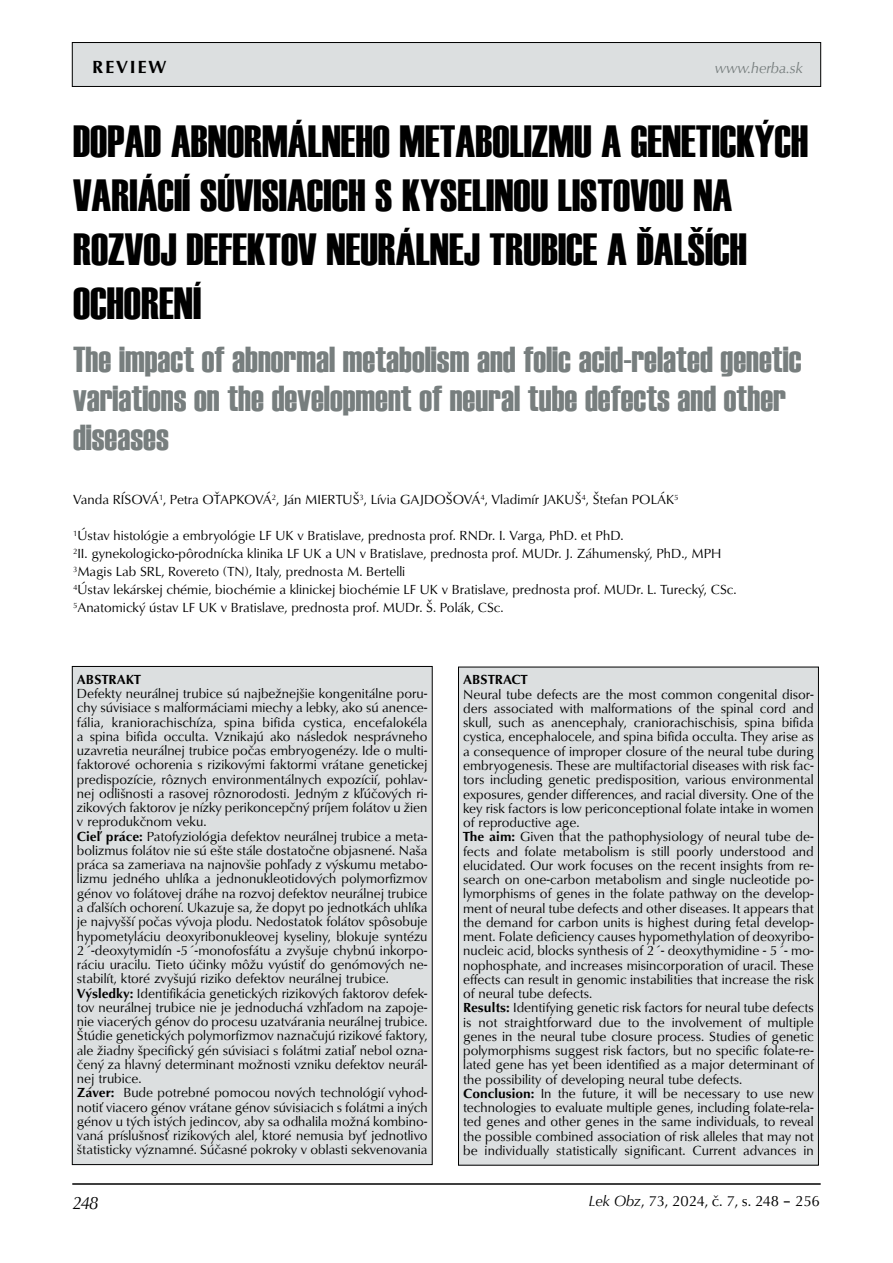
<style>
.page{position:relative;width:893px;height:1263px;background:#fff}
.page>*{position:absolute;margin:0;border:0;box-sizing:border-box;transform-origin:0 0}
.t1{font:45px/54px "Haettenschweiler";color:#000}
.t2{font:36px/39px "Haettenschweiler";color:#777e7e}
.t3{font:700 18px "URW Classico TEE";letter-spacing:.1em;color:#000}
.t4{font:italic 18px "URW Classico TEE";color:#000}
.t5{font:15px "URW Classico TEE";color:#000}
.t6{font:italic 15px "URW Classico TEE";color:#777e7e}
.t7{font:13.5px/14.2px "URW Classico TEE";color:#000}
.t8{font:700 13.5px "URW Classico TEE";color:#000}
.s1{font-weight:700}
.s2{font-style:italic}
</style>
<div class="page">
<div style="left:72px;top:43px;width:749px;height:43px;background:#dcdfe0"></div>
<div style="left:72px;top:42px;width:749px;height:45px;border:1px solid #000"></div>
<hr style="left:72px;top:1183px;width:749px;height:2px;background:#000">
<div style="left:72px;top:666px;width:360px;height:498px;background:#dcdfe0"></div>
<div style="left:458px;top:667px;width:360px;height:498px;background:#dcdfe0"></div>
<h3 class="t3" style="left:92px;top:56px;width:76px">REVIEW</h3>
<p class="t6" style="left:715px;top:59px;width:90px">www.herba.sk</p>
<h1 class="t1" style="left:73px;top:115px;width:737px">DOPAD ABNORMÁLNEHO METABOLIZMU A GENETICKÝCH VARIÁCIÍ SÚVISIACICH S KYSELINOU LISTOVOU NA ROZVOJ DEFEKTOV NEURÁLNEJ TRUBICE A ĎALŠÍCH OCHORENÍ</h1>
<h2 class="t2" style="left:73px;top:340px;width:730px">The impact of abnormal metabolism and folic acid-related genetic variations on the development of neural tube defects and other diseases</h2>
<p class="t7" style="left:73px;top:493px;width:607px">Vanda RÍSOVÁ<sup>1</sup>, Petra OŤAPKOVÁ<sup>2</sup>, Ján MIERTUŠ<sup>3</sup>, Lívia GAJDOŠOVÁ<sup>4</sup>, Vladimír JAKUŠ<sup>4</sup>, Štefan POLÁK<sup>5</sup></p>
<p class="t7" style="left:73px;top:527px;width:665px;line-height:18px"><sup>1</sup>Ústav histológie a embryológie LF UK v Bratislave, prednosta prof. RNDr. I. Varga, PhD. et PhD.<br><sup>2</sup>II. gynekologicko-pôrodnícka klinika LF UK a UN v Bratislave, prednosta prof. MUDr. J. Záhumenský, PhD., MPH <sup>3</sup>Magis Lab SRL, Rovereto (TN), Italy, prednosta M. Bertelli<br><sup>4</sup>Ústav lekárskej chémie, biochémie a klinickej biochémie LF UK v Bratislave, prednosta prof. MUDr. L. Turecký, CSc.<br><sup>5</sup>Anatomický ústav LF UK v Bratislave, prednosta prof. MUDr. Š. Polák, CSc.</p>
<p class="t8" style="left:77px;top:671px;width:66px">Abstrakt</p>
<p class="t7" style="left:77px;top:687px;width:352px">Defekty neurálnej trubice sú najbežnejšie kongenitálne poru&shy;chy súvisiace s malformáciami miechy a lebky, ako sú anence&shy;fália, kraniorachischíza, spina bifida cystica, encefalokéla a spina bifida occulta. Vznikajú ako následok nesprávneho uzavretia neurálnej trubice počas embryogenézy. Ide o multi&shy;faktorové ochorenia s rizikovými faktormi vrátane genetickej predispozície, rôznych environmentálnych expozícií, pohlav&shy;nej odlišnosti a rasovej rôznorodosti. Jedným z kľúčových ri&shy;zikových faktorov je nízky perikoncepčný príjem folátov u žien v reprodukčnom veku.<br><span class="s1">Cieľ práce:</span> Patofyziológia defektov neurálnej trubice a meta&shy;bolizmus folátov nie sú ešte stále dostatočne objasnené. Naša práca sa zameriava na najnovšie pohľady z výskumu metabo&shy;lizmu jedného uhlíka a jednonukleotidových polymorfizmov génov vo folátovej dráhe na rozvoj defektov neurálnej trubice a ďalších ochorení. Ukazuje sa, že dopyt po jednotkách uhlíka je najvyšší počas vývoja plodu. Nedostatok folátov spôsobuje hypometyláciu deoxyribonukleovej kyseliny, blokuje syntézu 2´-deoxytymidín -5´-monofosfátu a zvyšuje chybnú inkorpo&shy;ráciu uracilu. Tieto účinky môžu vyústiť do genómových ne&shy;stabilít, ktoré zvyšujú riziko defektov neurálnej trubice.<br><span class="s1">Výsledky:</span> Identifikácia genetických rizikových faktorov defek&shy;tov neurálnej trubice nie je jednoduchá vzhľadom na zapoje&shy;nie viacerých génov do procesu uzatvárania neurálnej trubice.<br>Štúdie genetických polymorfizmov naznačujú rizikové faktory, ale žiadny špecifický gén súvisiaci s folátmi zatiaľ nebol ozna&shy;čený za hlavný determinant možnosti vzniku defektov neurál&shy;nej trubice.<br><span class="s1">Záver:</span> Bude potrebné pomocou nových technológií vyhod&shy;notiť viacero génov vrátane génov súvisiacich s folátmi a iných génov u tých istých jedincov, aby sa odhalila možná kombino&shy;vaná príslušnosť rizikových alel, ktoré nemusia byť jednotlivo štatisticky významné. Súčasné pokroky v oblasti sekvenovania</p>
<h3 class="t4" style="left:73px;top:1191px;width:27px">248</h3>
<p class="t8" style="left:463px;top:671px;width:66px">Abstract</p>
<p class="t7" style="left:463px;top:687px;width:352px">Neural tube defects are the most common congenital disor&shy;ders associated with malformations of the spinal cord and skull, such as anencephaly, craniorachischisis, spina bifida cystica, encephalocele, and spina bifida occulta. They arise as a consequence of improper closure of the neural tube during embryogenesis. These are multifactorial diseases with risk fac&shy;tors including genetic predisposition, various environmental exposures, gender differences, and racial diversity. One of the key risk factors is low periconceptional folate intake in women of reproductive age.<br><span class="s1">The aim:</span> Given that the pathophysiology of neural tube de&shy;fects and folate metabolism is still poorly understood and elucidated. Our work focuses on the recent insights from re&shy;search on one-carbon metabolism and single nucleotide po&shy;lymorphisms of genes in the folate pathway on the develop&shy;ment of neural tube defects and other diseases. It appears that the demand for carbon units is highest during fetal develop&shy;ment. Folate deficiency causes hypomethylation of deoxyribo&shy;nucleic acid, blocks synthesis of 2´- deoxythymidine - 5´- mo&shy;nophosphate, and increases misincorporation of uracil. These effects can result in genomic instabilities that increase the risk of neural tube defects.<br><span class="s1">Results:</span> Identifying genetic risk factors for neural tube defects is not straightforward due to the involvement of multiple genes in the neural tube closure process. Studies of genetic polymorphisms suggest risk factors, but no specific folate-re&shy;lated gene has yet been identified as a major determinant of the possibility of developing neural tube defects.<br><span class="s1">Conclusion:</span> In the future, it will be necessary to use new technologies to evaluate multiple genes, including folate-rela&shy;ted genes and other genes in the same individuals, to reveal the possible combined association of risk alleles that may not be individually statistically significant. Current advances in</p>
<p class="t5" style="left:589px;top:1191px;width:233px"><span class="s2">Lek Obz</span>, 73, 2024, č. 7, s. 248 – 256</p>
</div>
